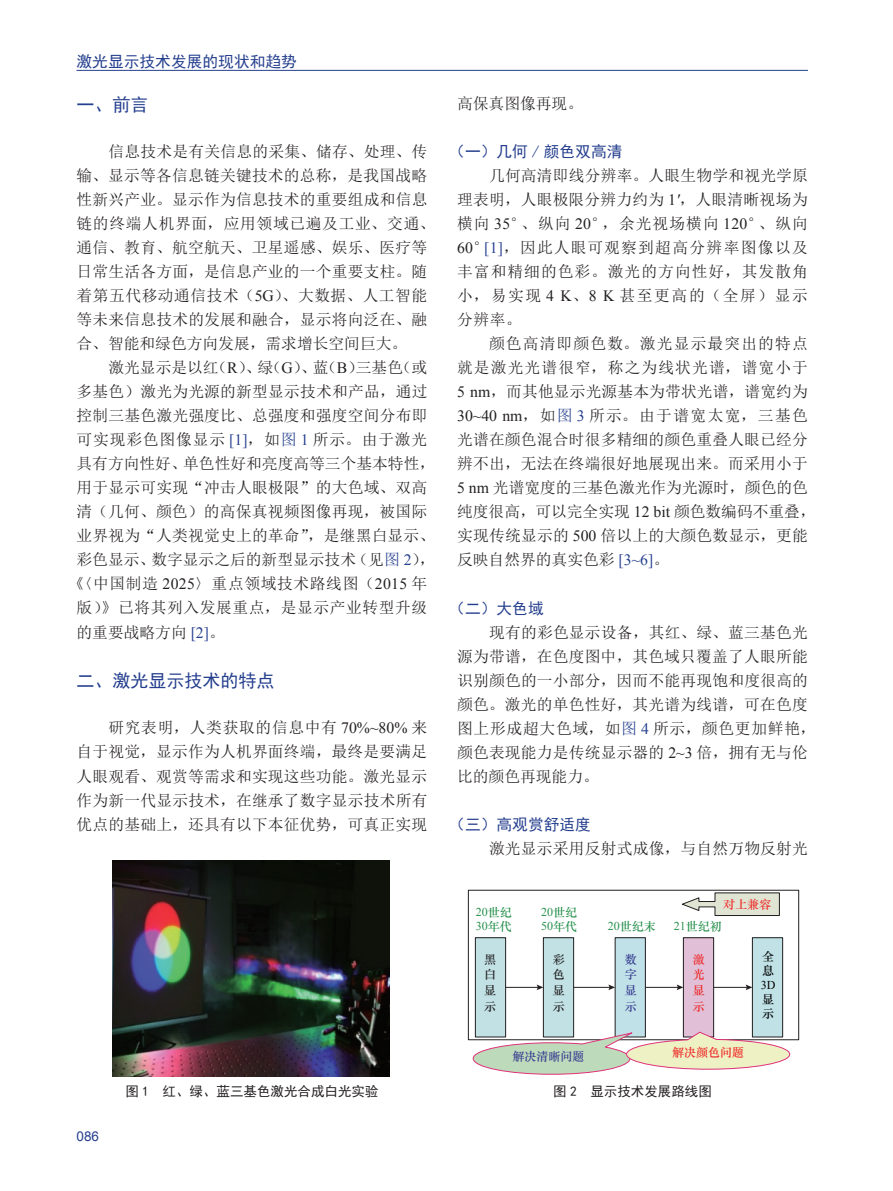
<style>
.page{position:relative;width:893px;height:1191px;background:#fff}
.page>*{position:absolute;margin:0;border:0;box-sizing:border-box;transform-origin:0 0}
.t1{font:18px "Sim Hei";color:#253f8e}
.t2{font:15.75px/24px "Sim Sun";letter-spacing:.015em;color:#231f20}
.t3{font:15.75px "Sim Sun";letter-spacing:.04em;color:#231f20}
.t4{font:15.75px "Sim Hei";color:#253f8e}
.t5{font:15.75px "Sim Sun";letter-spacing:.055em;color:#231f20}
.t6{font:13.5px "Sim Hei";color:#231f20}
.t7{font:13.5px "Arial";color:#253f8e}
.t8{font:12px/14.4px "Times New Roman";color:#27904d}
.t9{font:12px/15.9px "ST Zhongsong";color:#ee2928;text-align:justify}
.t10{font:12px "ST Zhongsong";color:#27904d}
.t11{font:12px/15.9px "ST Zhongsong";color:#373c91;text-align:justify}
.t12{font:12px/15.9px "ST Zhongsong";color:#231f20;text-align:justify}
.t13{font:12px/14.4px "ST Zhongsong";color:#030303}
.t14{font:12px "Times New Roman";color:#030303}
.s1{font-family:"Times New Roman"}
.s2{font-family:"Times New Roman";color:#253f8e}
.s3{color:#253f8e}
.s4{font-family:"Times New Roman";font-style:italic}
.s5{font-family:"ST Zhongsong"}
</style>
<div class="page">
<hr style="left:77px;top:70px;width:731px;height:1px;background:#253f8e">
<img style="left:113px;top:860px;width:276px;height:216px">
<div style="left:475px;top:937px;width:31px;height:100px;background:#c1e1e5"></div>
<div style="left:475px;top:937px;width:31px;height:100px;border:1px solid #231f20"></div>
<div style="left:543px;top:937px;width:31px;height:100px;background:#c1e1e5"></div>
<div style="left:543px;top:937px;width:31px;height:100px;border:1px solid #231f20"></div>
<div style="left:615px;top:937px;width:30px;height:100px;background:#bfe1e7"></div>
<div style="left:615px;top:937px;width:31px;height:100px;border:1px solid #231f20"></div>
<div style="left:683px;top:937px;width:31px;height:100px;background:#e0bfd7"></div>
<div style="left:683px;top:937px;width:31px;height:100px;border:1px solid #231f20"></div>
<div style="left:752px;top:937px;width:31px;height:100px;background:#c0e2e6"></div>
<div style="left:752px;top:937px;width:31px;height:100px;border:1px solid #231f20"></div>
<div style="left:468px;top:890px;width:331px;height:150px;border:1px solid #231f20"></div>
<svg style="left:682px;top:892px;width:98px;height:24px"></svg>
<svg style="left:472px;top:1031px;width:318px;height:44px"></svg>
<hr style="left:506px;top:987px;width:33px;height:1px;background:#231f20">
<svg style="left:537px;top:984px;width:6px;height:6px"></svg>
<hr style="left:574px;top:987px;width:37px;height:1px;background:#231f20">
<svg style="left:608px;top:984px;width:7px;height:6px"></svg>
<hr style="left:645px;top:987px;width:34px;height:1px;background:#231f20">
<svg style="left:677px;top:984px;width:6px;height:6px"></svg>
<hr style="left:714px;top:987px;width:34px;height:1px;background:#231f20">
<svg style="left:746px;top:984px;width:6px;height:6px"></svg>
<p class="t4" style="left:77px;top:53px;width:222px">激光显示技术发展的现状和趋势</p>
<p class="t1" style="left:77px;top:96px;width:74px">一、前言</p>
<p class="t2" style="left:77px;top:140px;width:360px;text-indent:32px">信息技术是有关信息的采集、储存、处理、传输、显示等各信息链关键技术的总称，是我国战略性新兴产业。显示作为信息技术的重要组成和信息链的终端人机界面，应用领域已遍及工业、交通、通信、教育、航空航天、卫星遥感、娱乐、医疗等日常生活各方面，是信息产业的一个重要支柱。随着第五代移动通信技术（<span class="s1">5G</span>）、大数据、人工智能等未来信息技术的发展和融合，显示将向泛在、融合、智能和绿色方向发展，需求增长空间巨大。</p>
<p class="t2" style="left:108px;top:356px;width:320px">激光显示是以红（<span class="s1">R</span>）、绿（<span class="s1">G</span>）、蓝（<span class="s1">B</span>）三基色（或</p>
<p class="t2" style="left:77px;top:380px;width:352px">多基色）激光为光源的新型显示技术和产品，通过</p>
<p class="t2" style="left:77px;top:404px;width:352px">控制三基色激光强度比、总强度和强度空间分布即</p>
<p class="t5" style="left:77px;top:432px;width:352px">可实现彩色图像显示 <span class="s2">[1]</span>，如<span class="s3">图</span> <span class="s2">1</span> 所示。由于激光</p>
<p class="t2" style="left:77px;top:452px;width:360px">具有方向性好、单色性好和亮度高等三个基本特性，</p>
<p class="t2" style="left:77px;top:476px;width:352px">用于显示可实现“冲击人眼极限”的大色域、双高</p>
<p class="t2" style="left:77px;top:500px;width:352px">清（几何、颜色）的高保真视频图像再现，被国际</p>
<p class="t2" style="left:77px;top:524px;width:360px">业界视为“人类视觉史上的革命”，是继黑白显示、</p>
<p class="t2" style="left:77px;top:548px;width:360px">彩色显示、数字显示之后的新型显示技术（见<span class="s3">图</span> <span class="s2">2</span>），</p>
<p class="t3" style="left:69px;top:576px;width:360px">《〈中国制造 <span class="s1">2025</span>〉重点领域技术路线图（<span class="s1">2015</span> 年</p>
<p class="t3" style="left:77px;top:600px;width:352px">版）》已将其列入发展重点，是显示产业转型升级</p>
<p class="t2" style="left:77px;top:620px;width:150px">的重要战略方向 <span class="s2">[2]</span>。</p>
<p class="t1" style="left:77px;top:672px;width:200px">二、激光显示技术的特点</p>
<p class="t2" style="left:77px;top:716px;width:352px;text-align:justify;text-indent:32px">研究表明，人类获取的信息中有 <span class="s1">70%~80%</span> 来自于视觉，显示作为人机界面终端，最终是要满足人眼观看、观赏等需求和实现这些功能。激光显示作为新一代显示技术，在继承了数字显示技术所有优点的基础上，还具有以下本征优势，可真正实现</p>
<p class="t2" style="left:457px;top:92px;width:127px">高保真图像再现。</p>
<p class="t4" style="left:449px;top:144px;width:175px">（一）几何 / 颜色双高清</p>
<p class="t2" style="left:457px;top:164px;width:352px;text-align:justify;text-indent:32px">几何高清即线分辨率。人眼生物学和视光学原理表明，人眼极限分辨力约为 <span class="s1">1</span><span class="s4">′</span>，人眼清晰视场为横向 <span class="s1">35</span>°、纵向 <span class="s1">20</span>°，余光视场横向 <span class="s1">120</span>°、纵向<span class="s1">60</span>°<span class="s2">[1]</span>，因此人眼可观察到超高分辨率图像以及丰富和精细的色彩。激光的方向性好，其发散角小，易实现 <span class="s1">4 K</span>、<span class="s1">8 K</span> 甚至更高的（全屏）显示分辨率。</p>
<p class="t2" style="left:457px;top:332px;width:360px;text-indent:32px">颜色高清即颜色数。激光显示最突出的特点就是激光光谱很窄，称之为线状光谱，谱宽小于<br><span class="s1">5 nm</span>，而其他显示光源基本为带状光谱，谱宽约为<br><span class="s1">30~40 nm</span>，如<span class="s3">图</span> <span class="s2">3</span> 所示。由于谱宽太宽，三基色光谱在颜色混合时很多精细的颜色重叠人眼已经分辨不出，无法在终端很好地展现出来。而采用小于<br><span class="s1">5 nm</span> 光谱宽度的三基色激光作为光源时，颜色的色纯度很高，可以完全实现 <span class="s1">12 bit</span> 颜色数编码不重叠，实现传统显示的 <span class="s1">500</span> 倍以上的大颜色数显示，更能反映自然界的真实色彩 <span class="s2">[3~6]</span>。</p>
<p class="t4" style="left:449px;top:600px;width:96px">（二）大色域</p>
<p class="t2" style="left:457px;top:620px;width:360px;text-indent:32px">现有的彩色显示设备，其红、绿、蓝三基色光源为带谱，在色度图中，其色域只覆盖了人眼所能识别颜色的一小部分，因而不能再现饱和度很高的颜色。激光的单色性好，其光谱为线谱，可在色度图上形成超大色域，如<span class="s3">图</span> <span class="s2">4</span> 所示，颜色更加鲜艳，颜色表现能力是传统显示器的 <span class="s1">2~3</span> 倍，拥有无与伦比的颜色再现能力。</p>
<p class="t4" style="left:449px;top:816px;width:143px">（三）高观赏舒适度</p>
<p class="t2" style="left:489px;top:836px;width:320px">激光显示采用反射式成像，与自然万物反射光</p>
<p class="t8" style="left:476px;top:904px;width:38px">20<span class="s5">世纪<br></span>30<span class="s5">年代</span></p>
<p class="t8" style="left:541px;top:904px;width:38px">20<span class="s5">世纪<br></span>50<span class="s5">年代</span></p>
<p class="t9" style="left:723px;top:896px;width:50px">对上兼容</p>
<p class="t10" style="left:608px;top:917px;width:50px"><span class="s1">20</span>世纪末</p>
<p class="t10" style="left:674px;top:917px;width:50px"><span class="s1">21</span>世纪初</p>
<p class="t12" style="left:484px;top:950px;width:13px">黑白显示</p>
<p class="t12" style="left:553px;top:950px;width:13px">彩色显示</p>
<p class="t11" style="left:625px;top:950px;width:13px">数字显示</p>
<p class="t9" style="left:693px;top:950px;width:13px">激光显示</p>
<p class="t13" style="left:762px;top:948px;width:14px">全息</p>
<p class="t14" style="left:761px;top:976px;width:16px">3D</p>
<p class="t13" style="left:762px;top:991px;width:14px">显示</p>
<p class="t11" style="left:512px;top:1048px;width:74px">解决清晰问题</p>
<p class="t9" style="left:672px;top:1043px;width:74px">解决颜色问题</p>
<p class="t7" style="left:77px;top:1127px;width:24px">086</p>
<p class="t6" style="left:125px;top:1084px;width:255px">图 1 红、绿、蓝三基色激光合成白光实验</p>
<p class="t6" style="left:553px;top:1084px;width:160px">图 2 显示技术发展路线图</p>
</div>
